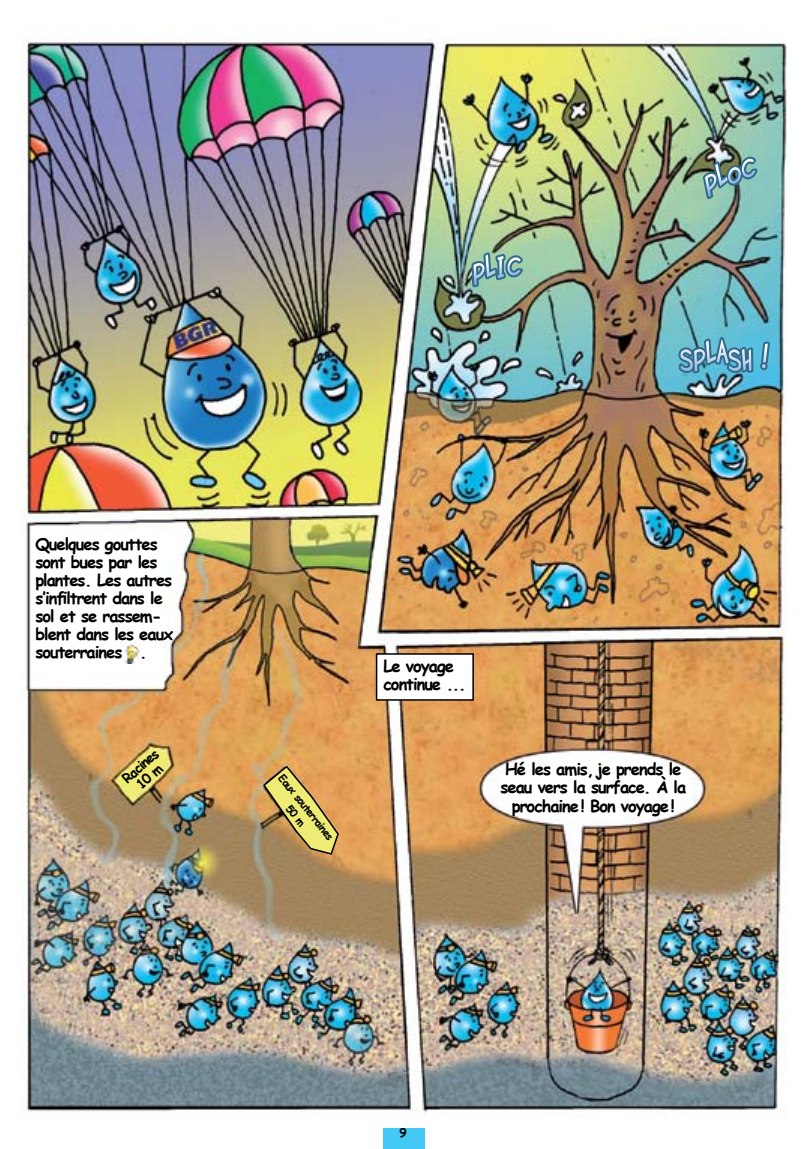
<style>
.page{position:relative;width:808px;height:1149px;background:#fff}
.page>*{position:absolute;margin:0;border:0;box-sizing:border-box;transform-origin:0 0}
.t1{font:31.5px "Twelve Ton Goldfish Regular";letter-spacing:.09em;color:#fff;scale:.8 1}
.t2{font:31.2px "Twelve Ton Goldfish Regular";color:#fff;scale:.82 1}
.t3{font:700 16.5px/18px "Comic Sans MS";letter-spacing:-.06em;color:#000}
.t4{font:700 13.5px/13.5px "Comic Sans MS";color:#000;text-align:center}
.t5{font:700 12px "Comic Sans MS";color:#000}
.t6{font:700 10.5px/13.5px "Comic Sans MS";color:#000;text-align:center}
</style>
<div class="page">
<div style="left:383px;top:1128px;width:42px;height:20px;background:#44c8f5"></div>
<img style="left:21px;top:27px;width:766px;height:1091px">
<svg style="left:262px;top:764px;width:78px;height:91px;background:#cdad5e"></svg>
<div style="left:377px;top:653px;width:96px;height:46px;background:#fff"></div>
<div style="left:376px;top:653px;width:98px;height:47px;border:2px solid #000"></div>
<img style="left:121px;top:639px;width:19px;height:24px">
<svg style="left:469px;top:248px;width:58px;height:42px;background:#75a59c"></svg>
<svg style="left:700px;top:152px;width:63px;height:51px;background:#6b9692"></svg>
<svg style="left:675px;top:322px;width:97px;height:54px;background:#509fb9"></svg>
<p class="t3" style="left:35px;top:534px;width:139px">Quelques gouttes sont bues par les plantes. Les autres s’infiltrent dans le sol et se rassem&shy;blent dans les eaux souterraines .</p>
<p class="t4" style="left:120px;top:775px;width:45px;rotate:-42deg">Racines<br>10 m</p>
<h1 class="t1" style="left:473px;top:259px;width:60px">PLIC</h1>
<p class="t3" style="left:383px;top:656px;width:84px">Le voyage continue ...</p>
<h2 class="t2" style="left:701px;top:173px;width:64px;rotate:-14deg">PLoC</h2>
<h1 class="t1" style="left:680px;top:345px;width:112px">SPLASH !</h1>
<p class="t6" style="left:286px;top:771px;width:82px;rotate:51deg">Eaux souterraines<br>50 m</p>
<p class="t3" style="left:500px;top:759px;width:187px;text-align:center">Hé les amis, je prends le seau vers la surface. À la prochaine ! Bon voyage !</p>
<p class="t5" style="left:400px;top:1123px;width:9px">9</p>
</div>
